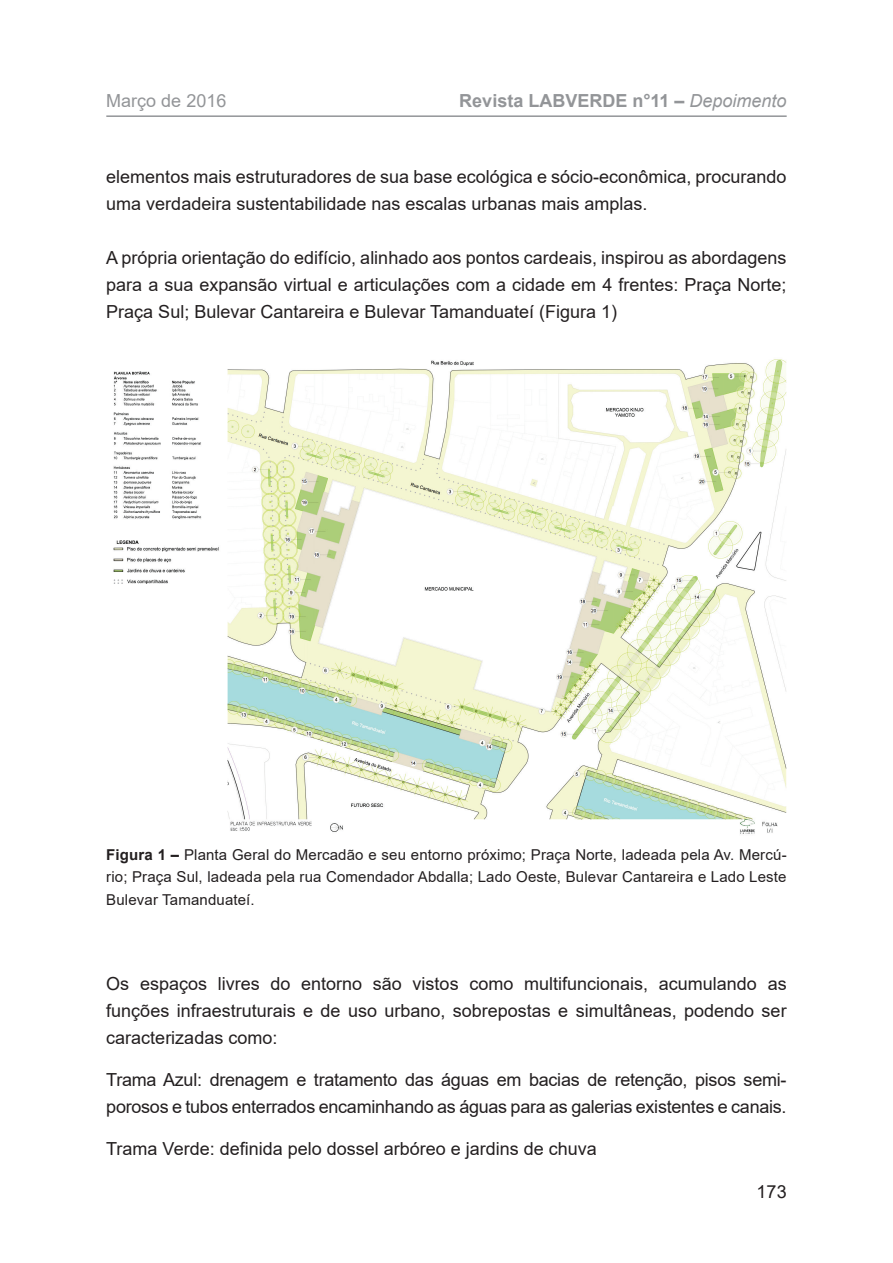
<style>
.page{position:relative;width:893px;height:1263px;background:#fff}
.page>*{position:absolute;margin:0;border:0;box-sizing:border-box;transform-origin:0 0}
.t1{font:18px/27px "Arial";color:#231f20}
.t2{font:700 18px "Arial";color:#939598}
.t3{font:18px "Arial";color:#939598}
.t4{font:15px/22.5px "Arial";letter-spacing:.01em;color:#231f20;text-align:justify}
.s1{font-weight:400;font-style:italic}
.s2{font-weight:700}
</style>
<div class="page">
<hr style="left:106px;top:115px;width:681px;height:2px;background:#939598">
<img style="left:113px;top:359px;width:674px;height:475px">
<p class="t3" style="left:106px;top:89px;width:122px">Março de 2016</p>
<p class="t2" style="left:459px;top:88px;width:329px">Revista LABVERDE n°11 – <span class="s1">Depoimento</span></p>
<p class="t1" style="left:106px;top:163px;width:682px">elementos mais estruturadores de sua base ecológica e sócio-econômica, procurando uma verdadeira sustentabilidade nas escalas urbanas mais amplas.</p>
<p class="t1" style="left:106px;top:244px;width:682px;text-align:justify">A própria orientação do edifício, alinhado aos pontos cardeais, inspirou as abordagens para a sua expansão virtual e articulações com a cidade em 4 frentes: Praça Norte; Praça Sul; Bulevar Cantareira e Bulevar Tamanduateí (Figura 1)</p>
<p class="t4" style="left:106px;top:843px;width:682px"><span class="s2">Figura 1 –</span> Planta Geral do Mercadão e seu entorno próximo; Praça Norte, ladeada pela Av. Mercú&shy;rio; Praça Sul, ladeada pela rua Comendador Abdalla; Lado Oeste, Bulevar Cantareira e Lado Leste Bulevar Tamanduateí.</p>
<p class="t1" style="left:106px;top:970px;width:682px;text-align:justify">Os espaços livres do entorno são vistos como multifuncionais, acumulando as funções infraestruturais e de uso urbano, sobrepostas e simultâneas, podendo ser caracterizadas como:</p>
<p class="t1" style="left:106px;top:1066px;width:682px">Trama Azul: drenagem e tratamento das águas em bacias de retenção, pisos semi&shy;porosos e tubos enterrados encaminhando as águas para as galerias existentes e canais.</p>
<p class="t1" style="left:106px;top:1135px;width:492px">Trama Verde: definida pelo dossel arbóreo e jardins de chuva</p>
<p class="t1" style="left:757px;top:1178px;width:32px">173</p>
</div>
